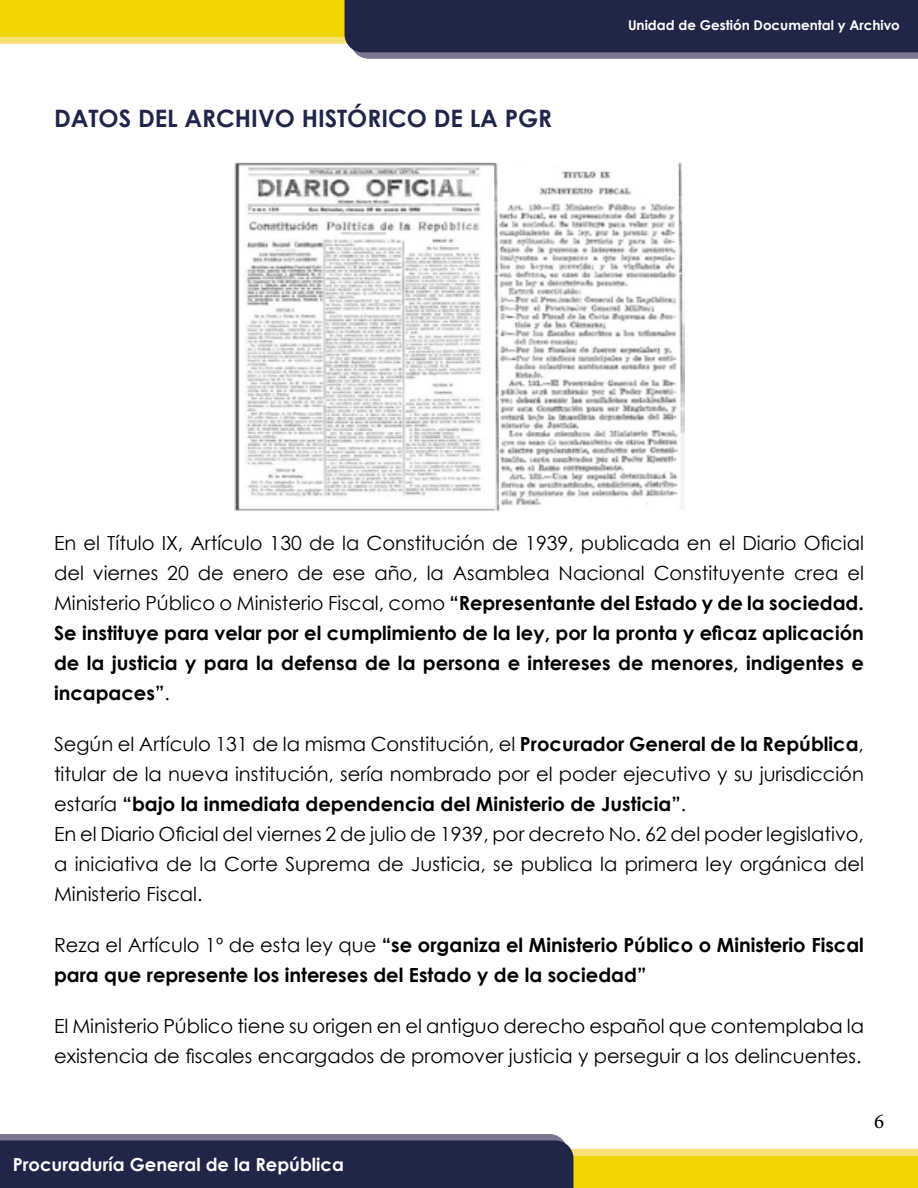
<style>
.page{position:relative;width:918px;height:1188px;background:#fff}
.page>*{position:absolute;margin:0;border:0;box-sizing:border-box;transform-origin:0 0}
.t1{font:700 24px "Century Gothic";color:#1f2649}
.t2{font:21px "Minion Pro";color:#000}
.t3{font:19.5px/30px "Century Gothic";color:#000;text-align:justify}
.t4{font:700 19.5px/30px "Century Gothic";color:#000;text-align:justify}
.t5{font:700 18px "Century Gothic";color:#fff}
.t6{font:700 13.5px "Century Gothic";color:#fff}
.s1{font-weight:400}
.s2{font-weight:700}
</style>
<div class="page">
<svg style="left:0;top:0;width:918px;height:59px;background:#77724f"></svg>
<svg style="left:0;top:1134px;width:918px;height:54px;background:#777252"></svg>
<img style="left:234px;top:162px;width:450px;height:349px">
<p class="t1" style="left:54px;top:100px;width:500px">DATOS DEL ARCHIVO HISTÓRICO DE LA PGR</p>
<p class="t6" style="left:628px;top:15px;width:273px">Unidad de Gestión Documental y Archivo</p>
<p class="t4" style="left:54px;top:527px;width:811px"><span class="s1">En el Título IX, Artículo 130 de la Constitución de 1939, publicada en el Diario Oficial del viernes 20 de enero de ese año, la Asamblea Nacional Constituyente crea el Ministerio Público o Ministerio Fiscal, como</span> “Representante del Estado y de la sociedad.<br>Se instituye para velar por el cumplimiento de la ley, por la pronta y eficaz aplicación de la justicia y para la defensa de la persona e intereses de menores, indigentes e incapaces”<span class="s1">.</span></p>
<p class="t3" style="left:54px;top:729px;width:812px">Según el Artículo 131 de la misma Constitución, el <span class="s2">Procurador General de la República</span>, titular de la nueva institución, sería nombrado por el poder ejecutivo y su jurisdicción estaría <span class="s2">“bajo la inmediata dependencia del Ministerio de Justicia”</span>.</p>
<p class="t3" style="left:54px;top:819px;width:811px">En el Diario Oficial del viernes 2 de julio de 1939, por decreto No. 62 del poder legislativo, a iniciativa de la Corte Suprema de Justicia, se publica la primera ley orgánica del Ministerio Fiscal.</p>
<p class="t4" style="left:54px;top:929px;width:812px"><span class="s1">Reza el Artículo 1º de esta ley que</span> “se organiza el Ministerio Público o Ministerio Fiscal para que represente los intereses del Estado y de la sociedad”</p>
<p class="t3" style="left:54px;top:1011px;width:811px">El Ministerio Público tiene su origen en el antiguo derecho español que contemplaba la existencia de fiscales encargados de promover justicia y perseguir a los delincuentes.</p>
<p class="t5" style="left:13px;top:1151px;width:333px">Procuraduría General de la República</p>
<p class="t2" style="left:874px;top:1107px;width:12px">6</p>
</div>
